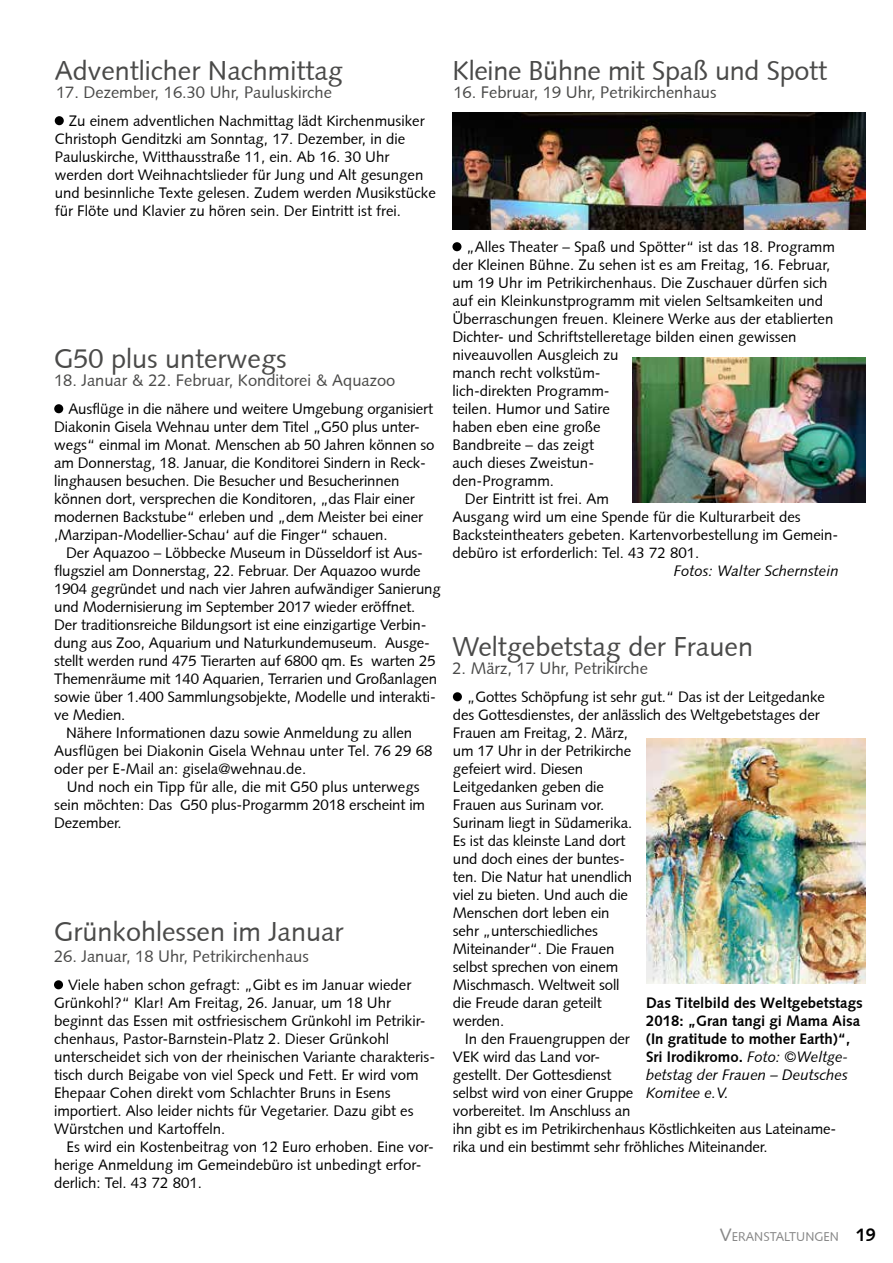
<style>
.page{position:relative;width:893px;height:1263px;background:#fff}
.page>*{position:absolute;margin:0;border:0;box-sizing:border-box;transform-origin:0 0}
.t1{font:27px "Syntax";color:#4a4a49}
.t2{font:16.5px "Syntax";color:#4a4a49}
.t3{font:15px/18px "Syntax";letter-spacing:-.01em;color:#000}
.t4{font:700 15px/18px "Syntax";color:#000}
.t5{font:italic 15px "Syntax";color:#000}
.t6{font:12.6px "Syntax";color:#878787}
.s1{font-weight:400;font-style:italic}
.s2{font-size:18px}
.s3{font-weight:700;font-size:18px;color:#000}
</style>
<div class="page">
<div style="left:452px;top:242px;width:9px;height:9px;background:#000;border-radius:50%"></div>
<div style="left:54px;top:404px;width:9px;height:9px;background:#000;border-radius:50%"></div>
<div style="left:54px;top:980px;width:9px;height:9px;background:#000;border-radius:50%"></div>
<div style="left:55px;top:116px;width:9px;height:9px;background:#000;border-radius:50%"></div>
<div style="left:453px;top:692px;width:9px;height:9px;background:#000;border-radius:50%"></div>
<img style="left:633px;top:358px;width:233px;height:144px">
<img style="left:452px;top:113px;width:414px;height:117px">
<img style="left:646px;top:738px;width:220px;height:245px">
<h1 class="t1" style="left:55px;top:54px;width:290px">Adventlicher Nachmittag</h1>
<p class="t2" style="left:56px;top:82px;width:277px">17. Dezember, 16.30 Uhr, Pauluskirche</p>
<p class="t3" style="left:55px;top:112px;width:383px;text-indent:14px">Zu einem adventlichen Nachmittag lädt Kirchenmusiker Christoph Genditzki am Sonntag, 17. Dezember, in die Pauluskirche, Witthausstraße 11, ein. Ab 16. 30 Uhr werden dort Weihnachtslieder für Jung und Alt gesungen und besinnliche Texte gelesen. Zudem werden Musikstücke für Flöte und Klavier zu hören sein. Der Eintritt ist frei.</p>
<h1 class="t1" style="left:54px;top:342px;width:234px">G50 plus unterwegs</h1>
<p class="t2" style="left:54px;top:370px;width:343px">18. Januar &amp; 22. Februar, Konditorei &amp; Aquazoo</p>
<p class="t3" style="left:54px;top:400px;width:382px;text-indent:14px">Ausflüge in die nähere und weitere Umgebung organisiert Diakonin Gisela Wehnau unter dem Titel „G50 plus unter&shy;wegs“ einmal im Monat. Menschen ab 50 Jahren können so am Donnerstag, 18. Januar, die Konditorei Sindern in Reck&shy;linghausen besuchen. Die Besucher und Besucherinnen können dort, versprechen die Konditoren, „das Flair einer modernen Backstube“ erleben und „dem Meister bei einer ,Marzipan-Modellier-Schau‘ auf die Finger“ schauen.</p>
<p class="t3" style="left:66px;top:544px;width:358px">Der Aquazoo – Löbbecke Museum in Düsseldorf ist Aus-</p>
<p class="t3" style="left:54px;top:562px;width:368px">flugsziel am Donnerstag, 22. Februar. Der Aquazoo wurde</p>
<p class="t3" style="left:54px;top:580px;width:388px">1904 gegründet und nach vier Jahren aufwändiger Sanierung</p>
<p class="t3" style="left:54px;top:598px;width:363px">und Modernisierung im September 2017 wieder eröffnet.</p>
<p class="t3" style="left:54px;top:616px;width:374px">Der traditionsreiche Bildungsort ist eine einzigartige Verbin-</p>
<p class="t3" style="left:54px;top:634px;width:377px">dung aus Zoo, Aquarium und Naturkundemuseum. Ausge-</p>
<p class="t3" style="left:54px;top:652px;width:383px">stellt werden rund 475 Tierarten auf 6800 qm. Es warten 25</p>
<p class="t3" style="left:54px;top:670px;width:385px">Themenräume mit 140 Aquarien, Terrarien und Großanlagen</p>
<p class="t3" style="left:54px;top:688px;width:383px">sowie über 1.400 Sammlungsobjekte, Modelle und interakti-</p>
<p class="t3" style="left:54px;top:706px;width:73px">ve Medien.</p>
<p class="t3" style="left:66px;top:724px;width:347px">Nähere Informationen dazu sowie Anmeldung zu allen</p>
<p class="t3" style="left:54px;top:742px;width:380px">Ausflügen bei Diakonin Gisela Wehnau unter Tel. 76 29 68</p>
<p class="t3" style="left:54px;top:760px;width:254px">oder per E-Mail an: gisela@wehnau.de.</p>
<p class="t3" style="left:67px;top:778px;width:354px">Und noch ein Tipp für alle, die mit G50 plus unterwegs</p>
<p class="t3" style="left:54px;top:796px;width:372px">sein möchten: Das G50 plus-Progarmm 2018 erscheint im</p>
<p class="t3" style="left:54px;top:814px;width:69px">Dezember.</p>
<h1 class="t1" style="left:54px;top:916px;width:291px">Grünkohlessen im Januar</h1>
<p class="t2" style="left:54px;top:946px;width:256px">26. Januar, 18 Uhr, Petrikirchenhaus</p>
<p class="t3" style="left:54px;top:976px;width:383px;text-indent:14px">Viele haben schon gefragt: „Gibt es im Januar wieder Grünkohl?“ Klar! Am Freitag, 26. Januar, um 18 Uhr beginnt das Essen mit ostfriesischem Grünkohl im Petrikir&shy;chenhaus, Pastor-Barnstein-Platz 2. Dieser Grünkohl unterscheidet sich von der rheinischen Variante charakteris&shy;tisch durch Beigabe von viel Speck und Fett. Er wird vom Ehepaar Cohen direkt vom Schlachter Bruns in Esens importiert. Also leider nichts für Vegetarier. Dazu gibt es Würstchen und Kartoffeln.</p>
<p class="t3" style="left:54px;top:1138px;width:381px;text-indent:13px">Es wird ein Kostenbeitrag von 12 Euro erhoben. Eine vor&shy;herige Anmeldung im Gemeindebüro ist unbedingt erfor&shy;derlich: Tel. 43 72 801.</p>
<h1 class="t1" style="left:452px;top:54px;width:376px">Kleine Bühne mit Spaß und Spott</h1>
<p class="t2" style="left:453px;top:82px;width:265px">16. Februar, 19 Uhr, Petrikirchenhaus</p>
<p class="t3" style="left:467px;top:238px;width:370px">„Alles Theater – Spaß und Spötter“ ist das 18. Programm</p>
<p class="t3" style="left:452px;top:256px;width:379px">der Kleinen Bühne. Zu sehen ist es am Freitag, 16. Februar,</p>
<p class="t3" style="left:452px;top:274px;width:376px">um 19 Uhr im Petrikirchenhaus. Die Zuschauer dürfen sich</p>
<p class="t3" style="left:452px;top:292px;width:372px">auf ein Kleinkunstprogramm mit vielen Seltsamkeiten und</p>
<p class="t3" style="left:452px;top:310px;width:382px">Überraschungen freuen. Kleinere Werke aus der etablierten</p>
<p class="t3" style="left:452px;top:328px;width:346px">Dichter- und Schriftstelleretage bilden einen gewissen</p>
<p class="t3" style="left:452px;top:346px;width:167px">niveauvollen Ausgleich zu</p>
<p class="t3" style="left:452px;top:364px;width:150px">manch recht volkstüm-</p>
<p class="t3" style="left:452px;top:382px;width:159px">lich-direkten Programm-</p>
<p class="t3" style="left:452px;top:400px;width:159px">teilen. Humor und Satire</p>
<p class="t3" style="left:452px;top:418px;width:150px">haben eben eine große</p>
<p class="t3" style="left:452px;top:436px;width:143px">Bandbreite – das zeigt</p>
<p class="t3" style="left:452px;top:454px;width:143px">auch dieses Zweistun-</p>
<p class="t3" style="left:452px;top:472px;width:103px">den-Programm.</p>
<p class="t3" style="left:465px;top:490px;width:145px">Der Eintritt ist frei. Am</p>
<p class="t3" style="left:452px;top:508px;width:350px">Ausgang wird um eine Spende für die Kulturarbeit des</p>
<p class="t3" style="left:452px;top:526px;width:387px">Backsteintheaters gebeten. Kartenvorbestellung im Gemein-</p>
<p class="t3" style="left:452px;top:544px;width:248px">debüro ist erforderlich: Tel. 43 72 801.</p>
<p class="t5" style="left:674px;top:562px;width:167px">Fotos: Walter Schernstein</p>
<h1 class="t1" style="left:452px;top:630px;width:302px">Weltgebetstag der Frauen</h1>
<p class="t2" style="left:452px;top:658px;width:197px">2. März, 17 Uhr, Petrikirche</p>
<p class="t3" style="left:467px;top:688px;width:359px">„Gottes Schöpfung ist sehr gut.“ Das ist der Leitgedanke</p>
<p class="t3" style="left:453px;top:706px;width:368px">des Gottesdienstes, der anlässlich des Weltgebetstages der</p>
<p class="t3" style="left:453px;top:724px;width:177px">Frauen am Freitag, 2. März,</p>
<p class="t3" style="left:453px;top:742px;width:180px">um 17 Uhr in der Petrikirche</p>
<p class="t3" style="left:453px;top:760px;width:132px">gefeiert wird. Diesen</p>
<p class="t3" style="left:453px;top:778px;width:153px">Leitgedanken geben die</p>
<p class="t3" style="left:453px;top:796px;width:153px">Frauen aus Surinam vor.</p>
<p class="t3" style="left:453px;top:814px;width:181px">Surinam liegt in Südamerika.</p>
<p class="t3" style="left:453px;top:832px;width:174px">Es ist das kleinste Land dort</p>
<p class="t3" style="left:453px;top:850px;width:174px">und doch eines der buntes-</p>
<p class="t3" style="left:453px;top:868px;width:181px">ten. Die Natur hat unendlich</p>
<p class="t3" style="left:453px;top:886px;width:177px">viel zu bieten. Und auch die</p>
<p class="t3" style="left:453px;top:904px;width:158px">Menschen dort leben ein</p>
<p class="t3" style="left:453px;top:922px;width:147px">sehr „unterschiedliches</p>
<p class="t3" style="left:453px;top:940px;width:163px">Miteinander“. Die Frauen</p>
<p class="t3" style="left:453px;top:958px;width:167px">selbst sprechen von einem</p>
<p class="t3" style="left:453px;top:976px;width:168px">Mischmasch. Weltweit soll</p>
<p class="t3" style="left:453px;top:994px;width:150px">die Freude daran geteilt</p>
<p class="t3" style="left:453px;top:1012px;width:53px">werden.</p>
<p class="t3" style="left:465px;top:1030px;width:166px">In den Frauengruppen der</p>
<p class="t3" style="left:453px;top:1048px;width:149px">VEK wird das Land vor-</p>
<p class="t3" style="left:453px;top:1066px;width:160px">gestellt. Der Gottesdienst</p>
<p class="t3" style="left:453px;top:1084px;width:182px">selbst wird von einer Gruppe</p>
<p class="t3" style="left:453px;top:1102px;width:179px">vorbereitet. Im Anschluss an</p>
<p class="t3" style="left:453px;top:1120px;width:385px">ihn gibt es im Petrikirchenhaus Köstlichkeiten aus Lateiname-</p>
<p class="t3" style="left:453px;top:1138px;width:316px">rika und ein bestimmt sehr fröhliches Miteinander.</p>
<p class="t4" style="left:646px;top:994px;width:218px">Das Titelbild des Weltgebetstags<br>2018: „Gran tangi gi Mama Aisa (In gratitude to mother Earth)“,<br>Sri Irodikromo. <span class="s1">Foto: ©Weltge&shy;betstag der Frauen – Deutsches<br>Komitee e.V.</span></p>
<p class="t6" style="left:720px;top:1229px;width:158px"><span class="s2">V</span>ERANSTALTUNGEN <span class="s3">19</span></p>
</div>
